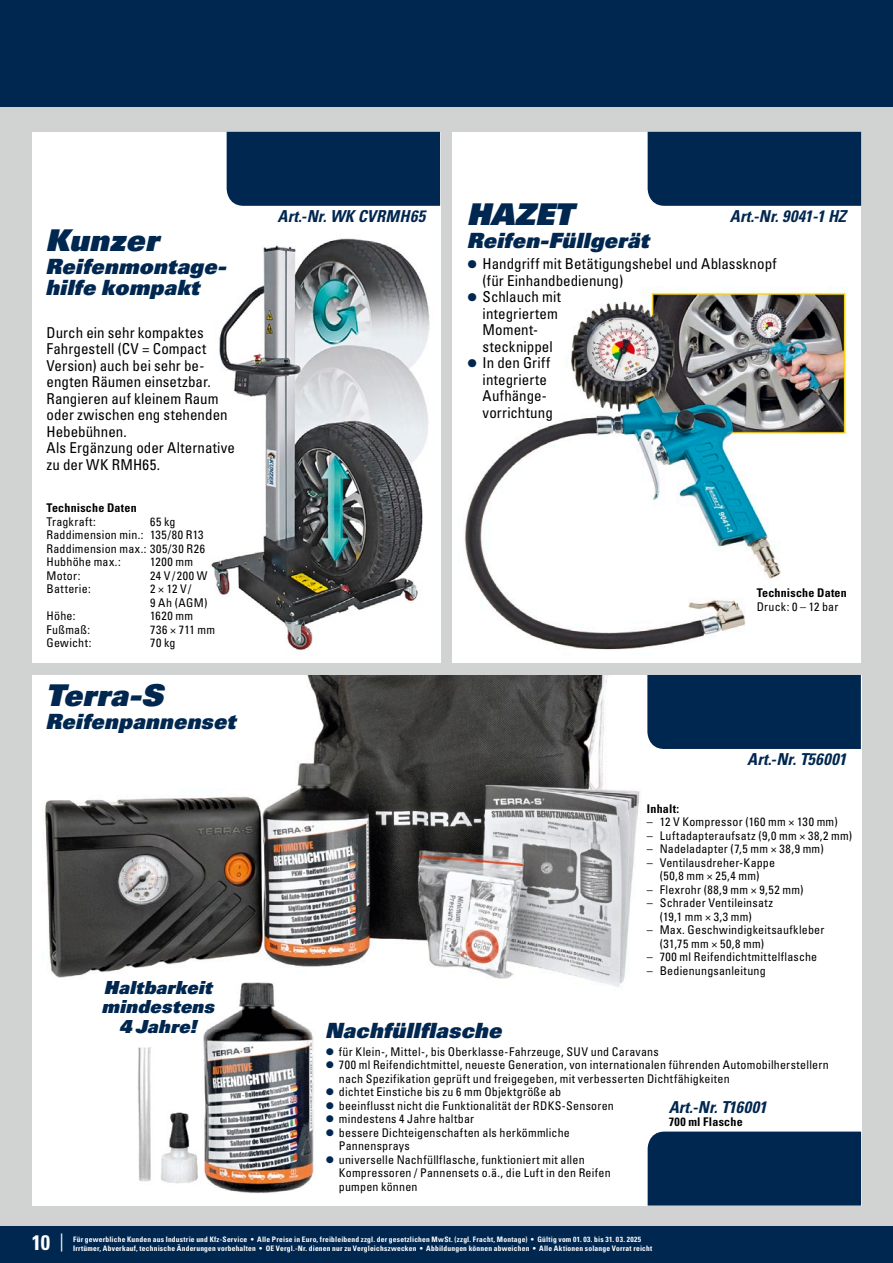
<style>
.page{position:relative;width:893px;height:1263px;background:#fff}
.page>*{position:absolute;margin:0;border:0;box-sizing:border-box;transform-origin:0 0}
.t1{font:30px "Univers LT Std X Black Obl";letter-spacing:.01em;color:#002750}
.t2{font:21px/21px "Univers LT Std X Black Obl";letter-spacing:.015em;color:#002750}
.t3{font:700 condensed 21px "Univers LT Std";color:#fff}
.t4{font:18px/19.5px "Univers LT Std X Black Obl";letter-spacing:.015em;color:#002750;text-align:center}
.t5{font:condensed 18px "Univers LT Std";color:#fff}
.t6{font:italic 700 condensed 16.5px "Univers LT Std";letter-spacing:.01em;color:#002750}
.t7{font:condensed 15px/16.5px "Univers LT Std";color:#000}
.t8{font:condensed 12px/13.5px "Univers LT Std";letter-spacing:.02em;color:#000}
.t9{font:700 condensed 12px "Univers LT Std";letter-spacing:.015em;color:#000}
.t10{font:700 condensed 7.5px "Univers LT Std";letter-spacing:.025em;color:#fff}
</style>
<div class="page">
<div style="left:0;top:0;width:893px;height:107px;background:#002750"></div>
<div style="left:0;top:107px;width:893px;height:1119px;background:#d1d2d2"></div>
<div style="left:0;top:1226px;width:893px;height:37px;background:#002750"></div>
<div style="left:32px;top:132px;width:408px;height:530px;background:#fff"></div>
<div style="left:453px;top:132px;width:408px;height:530px;background:#fff"></div>
<div style="left:32px;top:675px;width:829px;height:530px;background:#fff"></div>
<img style="left:45px;top:675px;width:595px;height:312px">
<img style="left:465px;top:291px;width:382px;height:359px">
<div style="left:648px;top:132px;width:213px;height:74px;background:#002750"></div>
<img style="left:211px;top:238px;width:219px;height:412px">
<div style="left:227px;top:132px;width:213px;height:74px;background:#002750"></div>
<div style="left:647px;top:675px;width:214px;height:74px;background:#002750"></div>
<div style="left:648px;top:1131px;width:213px;height:74px;background:#002750"></div>
<img style="left:133px;top:977px;width:182px;height:216px">
<svg style="left:468px;top:293px;width:8px;height:9px"></svg>
<svg style="left:468px;top:359px;width:8px;height:9px"></svg>
<h1 class="t1" style="left:45px;top:220px;width:114px">Kunzer</h1>
<h2 class="t2" style="left:45px;top:256px;width:183px">Reifenmontage&shy;hilfe kompakt</h2>
<p class="t7" style="left:47px;top:324px;width:190px">Durch ein sehr kompaktes<br>Fahrgestell (CV = Compact<br>Version) auch bei sehr be&shy;engten Räumen einsetzbar.<br>Rangieren auf kleinem Raum oder zwischen eng stehenden<br>Hebebühnen.<br>Als Ergänzung oder Alternative zu der WK RMH65.</p>
<p class="t9" style="left:47px;top:500px;width:92px">Technische Daten</p>
<p class="t8" style="left:47px;top:514px;width:51px">Tragkraft:</p>
<p class="t8" style="left:47px;top:514px;width:160px;text-indent:104px">65 kg<br>Raddimension min.: 135/80 R13<br>Raddimension max.: 305/30 R26<br>Hubhöhe max.:</p>
<p class="t8" style="left:150px;top:555px;width:45px">1200 mm</p>
<p class="t8" style="left:47px;top:568px;width:35px">Motor:</p>
<p class="t8" style="left:150px;top:568px;width:59px">24 V / 200 W</p>
<p class="t8" style="left:47px;top:582px;width:46px">Batterie:</p>
<p class="t8" style="left:150px;top:582px;width:59px">2 × 12 V /<br>9 Ah (AGM)</p>
<p class="t8" style="left:47px;top:609px;width:30px">Höhe:</p>
<p class="t8" style="left:150px;top:609px;width:44px">1620 mm</p>
<p class="t8" style="left:47px;top:622px;width:45px">Fußmaß:</p>
<p class="t8" style="left:150px;top:622px;width:66px">736 × 711 mm</p>
<p class="t8" style="left:47px;top:636px;width:46px">Gewicht:</p>
<p class="t8" style="left:150px;top:636px;width:27px">70 kg</p>
<h1 class="t1" style="left:45px;top:675px;width:119px">Terra-S</h1>
<h2 class="t2" style="left:45px;top:711px;width:192px">Reifenpannenset</h2>
<h3 class="t4" style="left:101px;top:977px;width:114px">Haltbarkeit mindestens<br>4 Jahre!</h3>
<h3 class="t6" style="left:278px;top:206px;width:149px">Art.-Nr. WK CVRMH65</h3>
<h1 class="t1" style="left:467px;top:195px;width:108px">HAZET</h1>
<h2 class="t2" style="left:467px;top:230px;width:184px">Reifen-Füllgerät</h2>
<p class="t7" style="left:483px;top:255px;width:295px">Handgriff mit Betätigungshebel und Ablassknopf (für Einhandbedienung)<br>Schlauch mit<br>integriertem<br>Moment-<br>stecknippel<br>In den Griff<br>integrierte<br>Aufhänge-<br>vorrichtung</p>
<h3 class="t6" style="left:730px;top:206px;width:118px">Art.-Nr. 9041-1 HZ</h3>
<p class="t9" style="left:757px;top:586px;width:92px">Technische Daten</p>
<p class="t8" style="left:757px;top:600px;width:83px">Druck: 0 – 12 bar</p>
<h3 class="t6" style="left:747px;top:749px;width:100px">Art.-Nr. T56001</h3>
<p class="t9" style="left:647px;top:801px;width:34px">Inhalt:</p>
<p class="t8" style="left:647px;top:815px;width:192px">– 12 V Kompressor (160 mm × 130 mm)</p>
<p class="t8" style="left:647px;top:828px;width:207px">– Luftadapteraufsatz (9,0 mm × 38,2 mm)</p>
<p class="t8" style="left:647px;top:842px;width:178px">– Nadeladapter (7,5 mm × 38,9 mm)</p>
<p class="t8" style="left:647px;top:855px;width:130px;text-align:center">– Ventilausdreher-Kappe (50,8 mm × 25,4 mm)</p>
<p class="t8" style="left:647px;top:882px;width:158px">– Flexrohr (88,9 mm × 9,52 mm)</p>
<p class="t8" style="left:660px;top:896px;width:115px;text-indent:-13px">– Schrader Ventileinsatz (19,1 mm × 3,3 mm)</p>
<p class="t8" style="left:660px;top:923px;width:166px;text-indent:-13px">– Max. Geschwindigkeitsaufkleber (31,75 mm × 50,8 mm)</p>
<p class="t8" style="left:647px;top:950px;width:172px">– 700 ml Reifendichtmittelflasche</p>
<p class="t8" style="left:647px;top:963px;width:120px">– Bedienungsanleitung</p>
<h2 class="t2" style="left:325px;top:1020px;width:178px">Nachfüllflasche</h2>
<p class="t8" style="left:339px;top:1045px;width:491px">für Klein-, Mittel-, bis Oberklasse-Fahrzeuge, SUV und Caravans<br>700 ml Reifendichtmittel, neueste Generation, von internationalen führenden Automobilherstellern nach Spezifikation geprüft und freigegeben, mit verbesserten Dichtfähigkeiten<br>dichtet Einstiche bis zu 6 mm Objektgröße ab<br>beeinflusst nicht die Funktionalität der RDKS-Sensoren<br>mindestens 4 Jahre haltbar<br>bessere Dichteigenschaften als herkömmliche<br>Pannensprays<br>universelle Nachfüllflasche, funktioniert mit allen<br>Kompressoren / Pannensets o.ä., die Luft in den Reifen<br>pumpen können</p>
<h3 class="t6" style="left:669px;top:1097px;width:99px">Art.-Nr. T16001</h3>
<p class="t9" style="left:669px;top:1115px;width:75px">700 ml Flasche</p>
<h3 class="t5" style="left:60px;top:1229px;width:6px">|</h3>
<h2 class="t3" style="left:32px;top:1230px;width:20px">10</h2>
<p class="t10" style="left:73px;top:1244px;width:581px">Irrtümer, Abverkauf, technische Änderungen vorbehalten • OE Vergl.-Nr. dienen nur zu Vergleichszwecken • Abbildungen können abweichen • Alle Aktionen solange Vorrat reicht</p>
<p class="t10" style="left:73px;top:1234px;width:570px">Für gewerbliche Kunden aus Industrie und Kfz-Service • Alle Preise in Euro, freibleibend zzgl. der gesetzlichen MwSt. (zzgl. Fracht, Montage) • Gültig vom 01. 03. bis 31. 03. 2025</p>
</div>
